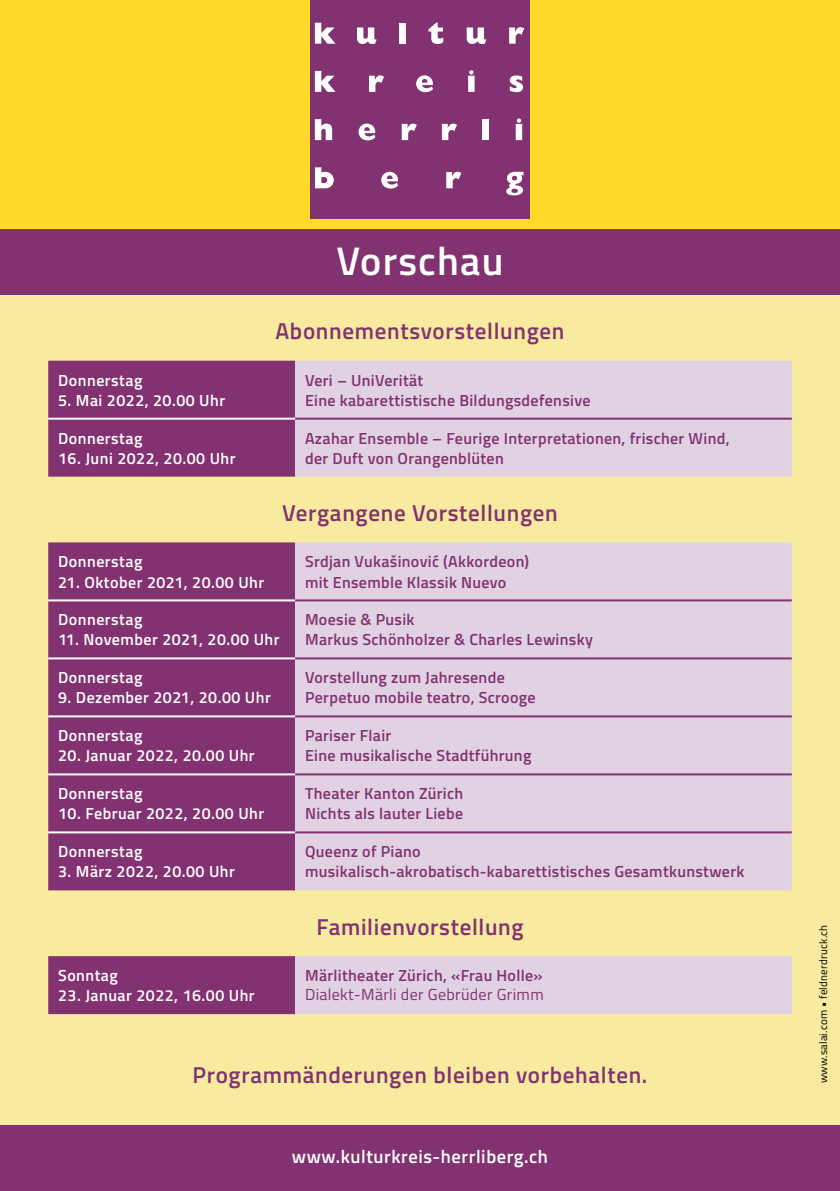
<style>
.page{position:relative;width:840px;height:1191px;background:#fff}
.page>*{position:absolute;margin:0;border:0;box-sizing:border-box;transform-origin:0 0}
._03_heads_inside{font:600 40px "Titillium Web";letter-spacing:.03em;color:#fff}
._02_subhead{font:600 23px "Titillium Web";letter-spacing:.03em;color:#823270}
.t1{font:600 18.4px "Titillium Web";letter-spacing:.03em;color:#fff}
._10_Tabelle_positiv{font:600 16px/20px "Titillium Web";letter-spacing:.02em;color:#823270}
._09_Tabelle_negativ{font:600 16px "Titillium Web";letter-spacing:.03em;color:#fff}
._10_Tabelle_positiv-2{font:16px "Titillium Web";letter-spacing:.02em;color:#823270}
.t2{font:11px "Titillium Web";letter-spacing:.02em;color:#000}
</style>
<div class="page">
<div style="left:0;top:0;width:839px;height:239px;background:#ffda29"></div>
<div style="left:0;top:295px;width:839px;height:896px;background:#f8eba0"></div>
<div style="left:0;top:230px;width:839px;height:65px;background:#823270"></div>
<div style="left:310px;top:0;width:219px;height:218px;background:#823270"></div>
<svg style="left:315px;top:167px;width:18px;height:21px"></svg>
<svg style="left:381px;top:172px;width:17px;height:17px"></svg>
<svg style="left:446px;top:172px;width:15px;height:16px"></svg>
<svg style="left:506px;top:172px;width:17px;height:23px"></svg>
<svg style="left:315px;top:119px;width:17px;height:21px"></svg>
<svg style="left:358px;top:124px;width:17px;height:16px"></svg>
<svg style="left:401px;top:124px;width:15px;height:16px"></svg>
<svg style="left:441px;top:124px;width:15px;height:16px"></svg>
<div style="left:482px;top:119px;width:6px;height:21px;background:#fff"></div>
<svg style="left:515px;top:118px;width:7px;height:22px"></svg>
<svg style="left:315px;top:71px;width:20px;height:21px"></svg>
<svg style="left:369px;top:75px;width:15px;height:17px"></svg>
<svg style="left:416px;top:75px;width:17px;height:17px"></svg>
<svg style="left:468px;top:70px;width:6px;height:22px"></svg>
<svg style="left:509px;top:75px;width:14px;height:17px"></svg>
<svg style="left:315px;top:23px;width:20px;height:21px"></svg>
<svg style="left:357px;top:27px;width:19px;height:17px"></svg>
<div style="left:399px;top:23px;width:6px;height:21px;background:#fff"></div>
<svg style="left:428px;top:23px;width:15px;height:21px"></svg>
<svg style="left:466px;top:27px;width:20px;height:17px"></svg>
<svg style="left:509px;top:27px;width:15px;height:17px"></svg>
<svg style="left:48px;top:361px;width:247px;height:653px;fill:#823270"></svg>
<svg style="left:295px;top:361px;width:496px;height:653px;fill:#e1d2e3"></svg>
<hr style="left:48px;top:418px;width:247px;height:2px;background:#fff">
<hr style="left:48px;top:657px;width:247px;height:2px;background:#fff">
<hr style="left:48px;top:715px;width:247px;height:2px;background:#fff">
<hr style="left:48px;top:773px;width:247px;height:2px;background:#fff">
<hr style="left:48px;top:831px;width:247px;height:2px;background:#fff">
<hr style="left:295px;top:657px;width:496px;height:2px;background:#823270">
<hr style="left:295px;top:715px;width:496px;height:2px;background:#823270">
<hr style="left:295px;top:773px;width:496px;height:2px;background:#823270">
<hr style="left:295px;top:831px;width:496px;height:2px;background:#823270">
<hr style="left:295px;top:418px;width:496px;height:2px;background:#823270">
<hr style="left:48px;top:599px;width:247px;height:2px;background:#fff">
<hr style="left:295px;top:599px;width:496px;height:2px;background:#823270">
<div style="left:0;top:1125px;width:839px;height:66px;background:#823270"></div>
<p class="_03_heads_inside" style="left:336px;top:231px;width:168px">Vorschau</p>
<p class="_02_subhead" style="left:275px;top:314px;width:290px">Abonnementsvorstellungen</p>
<p class="_09_Tabelle_negativ" style="left:58px;top:368px;width:86px">Donnerstag</p>
<p class="_09_Tabelle_negativ" style="left:58px;top:388px;width:168px">5. Mai 2022, 20.00 Uhr</p>
<p class="_10_Tabelle_positiv" style="left:305px;top:369px;width:120px">Veri – UniVerität</p>
<p class="_10_Tabelle_positiv" style="left:305px;top:389px;width:287px">Eine kabarettistische Bildungsdefensive</p>
<p class="_09_Tabelle_negativ" style="left:58px;top:426px;width:86px">Donnerstag</p>
<p class="_09_Tabelle_negativ" style="left:58px;top:446px;width:179px">16. Juni 2022, 20.00 Uhr</p>
<p class="_10_Tabelle_positiv" style="left:305px;top:427px;width:426px">Azahar Ensemble – Feurige Interpretationen, frischer Wind, der Duft von Orangenblüten</p>
<p class="_02_subhead" style="left:282px;top:496px;width:277px">Vergangene Vorstellungen</p>
<p class="_09_Tabelle_negativ" style="left:58px;top:550px;width:86px">Donnerstag</p>
<p class="_09_Tabelle_negativ" style="left:58px;top:570px;width:207px">21. Oktober 2021, 20.00 Uhr</p>
<p class="_10_Tabelle_positiv" style="left:305px;top:551px;width:225px">Srdjan Vukašinović (Akkordeon) mit Ensemble Klassik Nuevo</p>
<p class="_09_Tabelle_negativ" style="left:58px;top:608px;width:86px">Donnerstag</p>
<p class="_09_Tabelle_negativ" style="left:58px;top:628px;width:223px">11. November 2021, 20.00 Uhr</p>
<p class="_10_Tabelle_positiv" style="left:305px;top:609px;width:111px">Moesie &amp; Pusik</p>
<p class="_10_Tabelle_positiv" style="left:305px;top:629px;width:289px">Markus Schönholzer &amp; Charles Lewinsky</p>
<p class="_09_Tabelle_negativ" style="left:58px;top:666px;width:86px">Donnerstag</p>
<p class="_09_Tabelle_negativ" style="left:58px;top:686px;width:214px">9. Dezember 2021, 20.00 Uhr</p>
<p class="_10_Tabelle_positiv" style="left:305px;top:667px;width:232px">Vorstellung zum Jahresende<br>Perpetuo mobile teatro, Scrooge</p>
<p class="_09_Tabelle_negativ" style="left:58px;top:724px;width:86px">Donnerstag</p>
<p class="_09_Tabelle_negativ" style="left:58px;top:744px;width:198px">20. Januar 2022, 20.00 Uhr</p>
<p class="_10_Tabelle_positiv" style="left:305px;top:725px;width:228px">Pariser Flair<br>Eine musikalische Stadtführung</p>
<p class="_09_Tabelle_negativ" style="left:58px;top:782px;width:86px">Donnerstag</p>
<p class="_09_Tabelle_negativ" style="left:58px;top:802px;width:207px">10. Februar 2022, 20.00 Uhr</p>
<p class="_10_Tabelle_positiv" style="left:305px;top:783px;width:160px">Theater Kanton Zürich</p>
<p class="_10_Tabelle_positiv" style="left:305px;top:803px;width:159px">Nichts als lauter Liebe</p>
<p class="_09_Tabelle_negativ" style="left:58px;top:840px;width:86px">Donnerstag</p>
<p class="_09_Tabelle_negativ" style="left:58px;top:860px;width:178px">3. März 2022, 20.00 Uhr</p>
<p class="_10_Tabelle_positiv" style="left:305px;top:841px;width:440px">Queenz of Piano<br>musikalisch-akrobatisch-kabarettistisches Gesamtkunstwerk</p>
<p class="_02_subhead" style="left:316px;top:909px;width:209px">Familienvorstellung</p>
<p class="_09_Tabelle_negativ" style="left:58px;top:963px;width:61px">Sonntag</p>
<p class="_09_Tabelle_negativ" style="left:58px;top:983px;width:198px">23. Januar 2022, 16.00 Uhr</p>
<p class="_10_Tabelle_positiv" style="left:305px;top:964px;width:239px">Märlitheater Zürich, «Frau Holle»</p>
<p class="_10_Tabelle_positiv-2" style="left:305px;top:982px;width:240px">Dialekt-Märli der Gebrüder Grimm</p>
<p class="_02_subhead" style="left:192px;top:1058px;width:456px">Programmänderungen bleiben vorbehalten.</p>
<p class="t1" style="left:292px;top:1142px;width:257px">www.kulturkreis-herrliberg.ch</p>
<p class="t2" style="left:814px;top:1083px;width:160px;rotate:-90deg">www.salai.com • feldnerdruck.ch</p>
</div>
